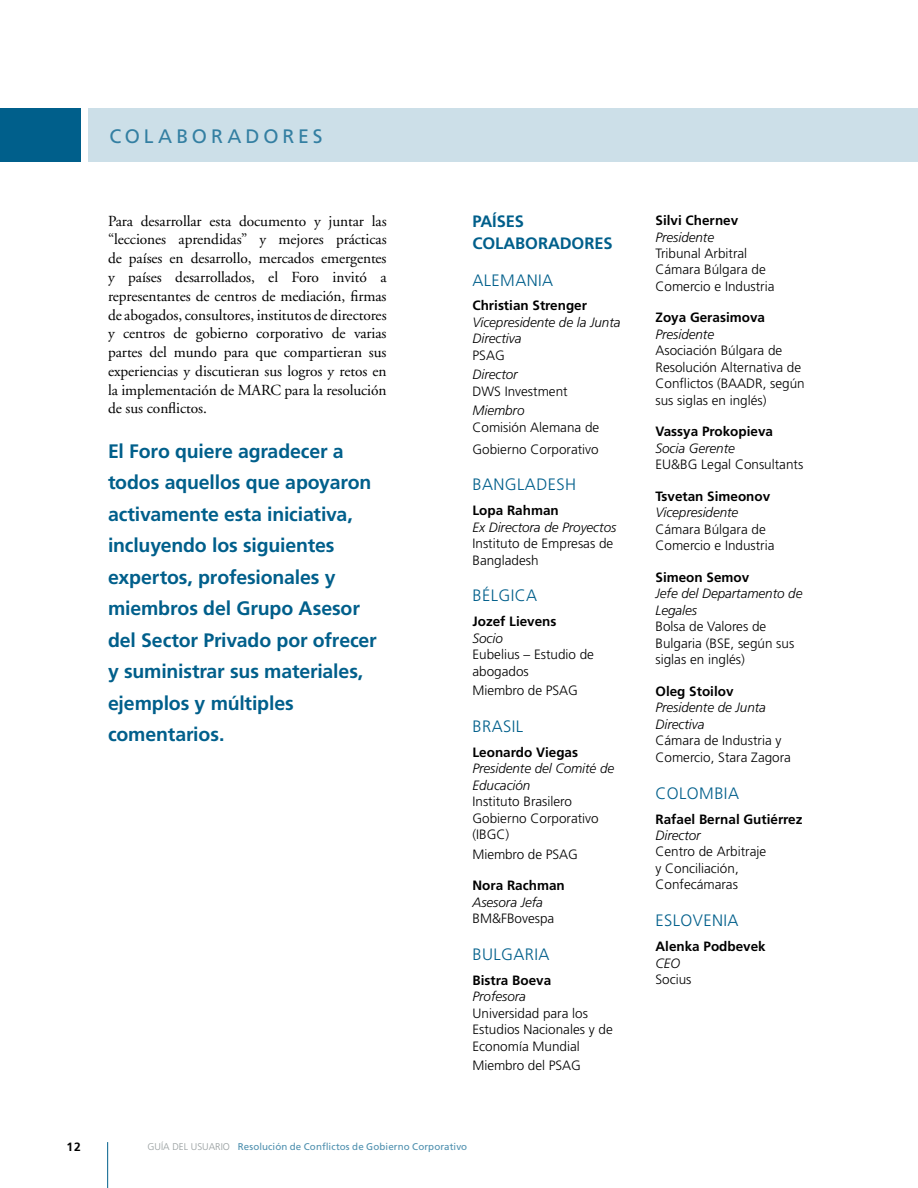
<style>
.page{position:relative;width:918px;height:1188px;background:#fff}
.page>*{position:absolute;margin:0;border:0;box-sizing:border-box;transform-origin:0 0}
.t1{font:700 19.5px/31.5px "Frutiger";letter-spacing:-.01em;color:#005f8b}
.t2{font:19.5px "Frutiger";letter-spacing:.2em;color:#337fa2}
.t3{font:300 16.5px "Frutiger";letter-spacing:.025em;color:#005f8b}
.t4{font:700 16.5px/21.6px "Frutiger";letter-spacing:-.005em;color:#005f8b}
.t5{font:15.3px/18.8px "Adobe Garamond";letter-spacing:-.005em;color:#000;text-align:justify}
.t6{font:300 13.5px/16.5px "Frutiger";color:#000}
.t7{font:italic 300 13.5px/16.5px "Frutiger";letter-spacing:-.005em;color:#000}
.t8{font:700 13.5px "Frutiger";color:#000}
.t9{font:700 12px "Frutiger";color:#000}
.t10{font:9.75px "Frutiger";letter-spacing:.01em;color:#4d8fae}
.s1{font-weight:300;color:#959c9d}
</style>
<div class="page">
<hr style="left:107px;top:1142px;width:1px;height:46px;background:#005f8b">
<div style="left:0;top:108px;width:81px;height:54px;background:#005f8b"></div>
<div style="left:88px;top:108px;width:830px;height:54px;background:#ccdfe8"></div>
<h1 class="t2" style="left:110px;top:124px;width:214px">COLABORADORES</h1>
<p class="t5" style="left:108px;top:212px;width:280px">Para desarrollar esta documento y juntar las “lecciones aprendidas” y mejores prácticas de países en desarrollo, mercados emergentes y países desarrollados, el Foro invitó a representantes de centros de mediación, firmas de abogados, consultores, institutos de directores y centros de gobierno corporativo de varias partes del mundo para que compartieran sus experiencias y discutieran sus logros y retos en la implementación de MARC para la resolución de sus conflictos.</p>
<p class="t1" style="left:108px;top:435px;width:270px">El Foro quiere agradecer a todos aquellos que apoyaron activamente esta iniciativa, incluyendo los siguientes expertos, profesionales y miembros del Grupo Asesor del Sector Privado por ofrecer y suministrar sus materiales, ejemplos y múltiples comentarios.</p>
<p class="t4" style="left:472px;top:211px;width:142px">PAÍSES<br>COLABORADORES</p>
<p class="t3" style="left:472px;top:271px;width:82px">ALEMANIA</p>
<p class="t8" style="left:472px;top:298px;width:116px">Christian Strenger</p>
<p class="t7" style="left:472px;top:314px;width:150px">Vicepresidente de la Junta<br>Directiva</p>
<p class="t6" style="left:472px;top:347px;width:34px">PSAG</p>
<p class="t7" style="left:472px;top:366px;width:47px">Director</p>
<p class="t6" style="left:472px;top:383px;width:97px">DWS Investment</p>
<p class="t7" style="left:472px;top:402px;width:54px">Miembro</p>
<p class="t6" style="left:472px;top:416px;width:128px;line-height:21.6px">Comisión Alemana de<br>Gobierno Corporativo</p>
<p class="t3" style="left:472px;top:475px;width:105px">BANGLADESH</p>
<p class="t8" style="left:472px;top:502px;width:88px">Lopa Rahman</p>
<p class="t7" style="left:472px;top:519px;width:145px">Ex Directora de Proyectos</p>
<p class="t6" style="left:472px;top:535px;width:142px">Instituto de Empresas de<br>Bangladesh</p>
<p class="t3" style="left:472px;top:586px;width:66px">BÉLGICA</p>
<p class="t8" style="left:472px;top:613px;width:86px">Jozef Lievens</p>
<p class="t7" style="left:472px;top:630px;width:32px">Socio</p>
<p class="t6" style="left:472px;top:646px;width:123px">Eubelius – Estudio de abogados</p>
<p class="t6" style="left:472px;top:682px;width:107px">Miembro de PSAG</p>
<p class="t3" style="left:472px;top:717px;width:52px">BRASIL</p>
<p class="t8" style="left:472px;top:744px;width:107px">Leonardo Viegas</p>
<p class="t7" style="left:472px;top:760px;width:143px">Presidente del Comité de<br>Educación</p>
<p class="t6" style="left:472px;top:793px;width:128px">Instituto Brasilero<br>Gobierno Corporativo (IBGC)</p>
<p class="t6" style="left:472px;top:846px;width:107px">Miembro de PSAG</p>
<p class="t8" style="left:472px;top:877px;width:94px">Nora Rachman</p>
<p class="t7" style="left:472px;top:894px;width:72px">Asesora Jefa</p>
<p class="t6" style="left:472px;top:910px;width:83px">BM&amp;FBovespa</p>
<p class="t3" style="left:472px;top:945px;width:79px">BULGARIA</p>
<p class="t8" style="left:472px;top:972px;width:80px">Bistra Boeva</p>
<p class="t7" style="left:472px;top:988px;width:55px">Profesora</p>
<p class="t6" style="left:472px;top:1005px;width:142px">Universidad para los<br>Estudios Nacionales y de<br>Economía Mundial</p>
<p class="t6" style="left:472px;top:1057px;width:110px">Miembro del PSAG</p>
<p class="t9" style="left:67px;top:1140px;width:16px">12</p>
<p class="t10" style="left:148px;top:1141px;width:321px"><span class="s1">GUÍA DEL USUARIO</span> Resolución de Conflictos de Gobierno Corporativo</p>
<p class="t8" style="left:656px;top:212px;width:84px">Silvi Chernev</p>
<p class="t7" style="left:656px;top:229px;width:60px">Presidente</p>
<p class="t6" style="left:656px;top:245px;width:121px">Tribunal Arbitral<br>Cámara Búlgara de<br>Comercio e Industria</p>
<p class="t8" style="left:656px;top:310px;width:111px">Zoya Gerasimova</p>
<p class="t7" style="left:656px;top:326px;width:60px">Presidente</p>
<p class="t6" style="left:656px;top:343px;width:151px">Asociación Búlgara de<br>Resolución Alternativa de<br>Conflictos (BAADR, según sus siglas en inglés)</p>
<p class="t8" style="left:656px;top:424px;width:119px">Vassya Prokopieva</p>
<p class="t7" style="left:656px;top:440px;width:81px">Socia Gerente</p>
<p class="t6" style="left:656px;top:457px;width:149px">EU&amp;BG Legal Consultants</p>
<p class="t8" style="left:656px;top:488px;width:116px">Tsvetan Simeonov</p>
<p class="t7" style="left:656px;top:504px;width:84px">Vicepresidente</p>
<p class="t6" style="left:656px;top:521px;width:121px">Cámara Búlgara de<br>Comercio e Industria</p>
<p class="t8" style="left:656px;top:569px;width:95px">Simeon Semov</p>
<p class="t7" style="left:656px;top:585px;width:148px">Jefe del Departamento de<br>Legales</p>
<p class="t6" style="left:656px;top:618px;width:140px">Bolsa de Valores de<br>Bulgaria (BSE, según sus siglas en inglés)</p>
<p class="t8" style="left:656px;top:683px;width:80px">Oleg Stoilov</p>
<p class="t7" style="left:656px;top:699px;width:112px">Presidente de Junta<br>Directiva</p>
<p class="t6" style="left:656px;top:732px;width:137px">Cámara de Industria y<br>Comercio, Stara Zagora</p>
<p class="t3" style="left:656px;top:784px;width:85px">COLOMBIA</p>
<p class="t8" style="left:656px;top:811px;width:149px">Rafael Bernal Gutiérrez</p>
<p class="t7" style="left:656px;top:827px;width:47px">Director</p>
<p class="t6" style="left:656px;top:844px;width:112px">Centro de Arbitraje y Conciliación,<br>Confecámaras</p>
<p class="t3" style="left:656px;top:911px;width:85px">ESLOVENIA</p>
<p class="t8" style="left:656px;top:938px;width:112px">Alenka Podbevek</p>
<p class="t7" style="left:656px;top:955px;width:26px">CEO</p>
<p class="t6" style="left:656px;top:971px;width:38px">Socius</p>
</div>
